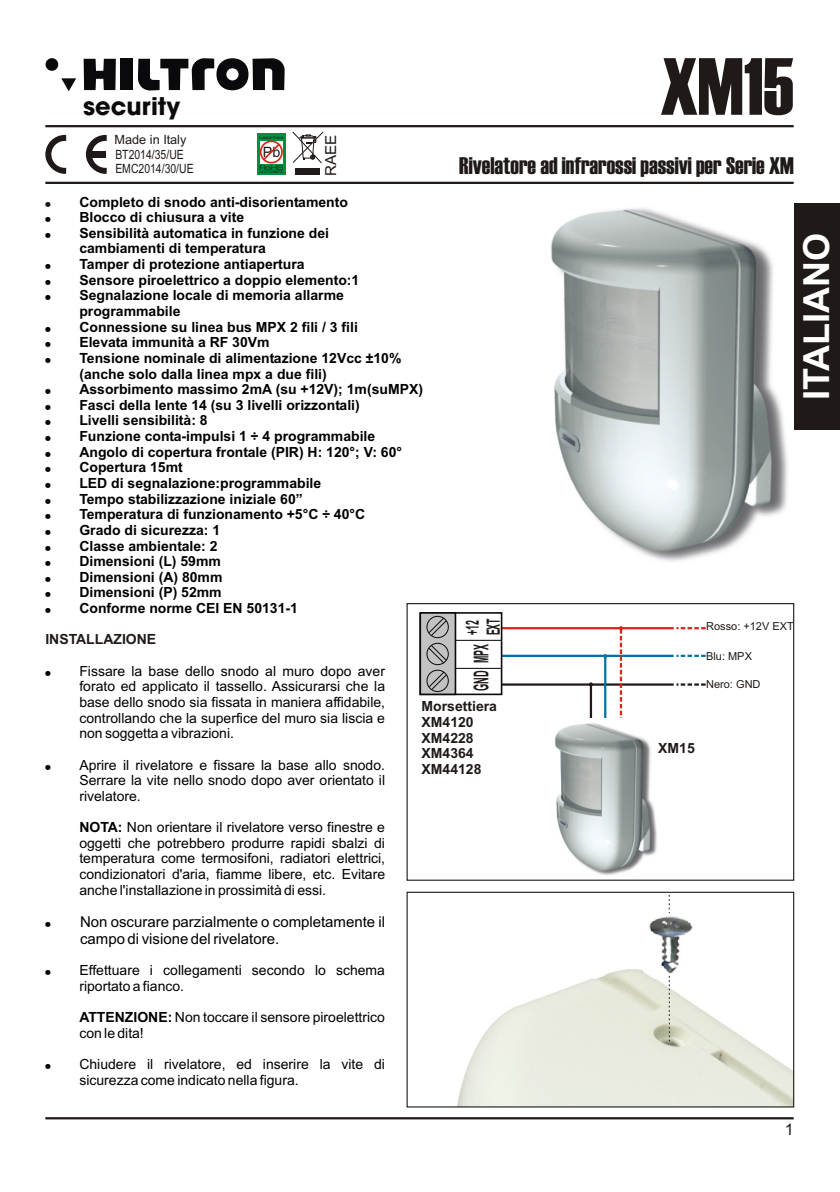
<style>
.page{position:relative;width:840px;height:1192px;background:#fff}
.page>*{position:absolute;margin:0;border:0;box-sizing:border-box;transform-origin:0 0}
.t1{font:80.8px "Haettenschweiler";color:#1f1a17}
.t2{font:700 36px "Arial";color:#fff}
.t3{font:700 24.2px "Avant Garde LT Medium";color:#0a0a0d}
.t4{font:24px "Haettenschweiler";color:#1f1a17}
.t5{font:700 20.4px "Arial Narrow";color:#1f1a17;scale:.55 1}
.t6{font:700 18.2px/20.8px "Arial Narrow";color:#1f1a17;scale:.59 1}
.t7{font:16px "Arial";color:#1f1a17}
.t8{font:15.2px "Arial";color:#1f1a17}
.t9{font:15px/16.8px "Arial";color:#000}
.t10{font:14.2px "Arial";color:#1f1a17}
.t11{font:700 14px/15.6px "Arial";color:#000}
.t12{font:14px/15.6px "Arial";color:#000;text-align:justify}
.t13{font:700 14px/15.6px "Arial";color:#1f1a17}
.t14{font:12.8px/14.4px "Arial Narrow";color:#1f1a17}
.t15{font:12.8px "Arial";color:#1f1a17}
.t16{font:11px "Arial";color:#1f1a17}
.t17{font:7.4px "Microgramma D Med Ext";color:#1f1a17}
.t18{font:4.6px "Microgramma D Med Ext";color:#1f1a17}
.s1{font-weight:700}
</style>
<div class="page">
<img style="left:551px;top:208px;width:237px;height:353px">
<img style="left:457px;top:969px;width:335px;height:137px">
<img style="left:644px;top:912px;width:52px;height:67px">
<svg style="left:669px;top:976px;width:1px;height:65px"></svg>
<hr style="left:45px;top:125px;width:749px;height:2px;background:#1f1a17">
<hr style="left:45px;top:182px;width:749px;height:2px;background:#1f1a17">
<hr style="left:45px;top:1117px;width:749px;height:2px;background:#1f1a17">
<div style="left:407px;top:603px;width:387px;height:278px;border:1px solid #1f1a17"></div>
<hr style="left:459px;top:655px;width:215px;height:2px;background:#0073a3">
<svg style="left:677px;top:655px;width:29px;height:2px"></svg>
<hr style="left:453px;top:683px;width:221px;height:3px;background:#1f1a17">
<svg style="left:677px;top:683px;width:29px;height:3px"></svg>
<hr style="left:471px;top:627px;width:203px;height:2px;background:#d9261c">
<svg style="left:677px;top:627px;width:29px;height:2px"></svg>
<hr style="left:590px;top:685px;width:2px;height:85px;background:#1f1a17">
<hr style="left:604px;top:656px;width:2px;height:114px;background:#0073a3">
<svg style="left:619px;top:626px;width:4px;height:92px"></svg>
<img style="left:555px;top:719px;width:102px;height:156px">
<div style="left:407px;top:892px;width:387px;height:216px;border:1px solid #1f1a17"></div>
<div style="left:794px;top:204px;width:46px;height:226px;background:#1f1a17"></div>
<div style="left:46px;top:58px;width:12px;height:13px;background:#0a0a0d;border-radius:50%"></div>
<svg style="left:61px;top:78px;width:15px;height:13px"></svg>
<svg style="left:84px;top:59px;width:32px;height:31px"></svg>
<div style="left:121px;top:59px;width:12px;height:31px;background:#0a0a0d"></div>
<svg style="left:138px;top:58px;width:147px;height:33px"></svg>
<div style="left:257px;top:133px;width:29px;height:42px;background:#009140"></div>
<div style="left:260px;top:141px;width:23px;height:22px;background:#fff"></div>
<div style="left:260px;top:140px;width:23px;height:24px;border:2px solid #d9261c;border-radius:50%"></div>
<svg style="left:261px;top:142px;width:20px;height:20px"></svg>
<svg style="left:292px;top:131px;width:32px;height:33px"></svg>
<div style="left:295px;top:169px;width:25px;height:6px;background:#1f1a17"></div>
<svg style="left:45px;top:135px;width:21px;height:39px"></svg>
<svg style="left:86px;top:135px;width:21px;height:39px"></svg>
<div style="left:419px;top:612px;width:83px;height:83px;background:#fff;border:2px solid #0a0a0d"></div>
<div style="left:419px;top:612px;width:37px;height:83px;background:#c2c2c2;border:2px solid #0a0a0d"></div>
<div style="left:426px;top:616px;width:23px;height:22px;border:1px solid #0a0a0d;border-radius:50%"></div>
<svg style="left:428px;top:617px;width:20px;height:20px"></svg>
<div style="left:426px;top:643px;width:23px;height:22px;border:1px solid #0a0a0d;border-radius:50%"></div>
<svg style="left:428px;top:644px;width:20px;height:20px"></svg>
<div style="left:426px;top:670px;width:23px;height:22px;border:1px solid #0a0a0d;border-radius:50%"></div>
<svg style="left:428px;top:671px;width:20px;height:20px"></svg>
<hr style="left:455px;top:668px;width:46px;height:1px;background:#000">
<hr style="left:455px;top:640px;width:46px;height:1px;background:#000">
<h3 class="t3" style="left:83px;top:97px;width:99px">security</h3>
<p class="t15" style="left:114px;top:135px;width:74px">Made in Italy</p>
<p class="t14" style="left:115px;top:148px;width:80px">BT2014/35/UE<br>EMC2014/30/UE</p>
<p class="t18" style="left:259px;top:135px;width:26px">Lead free</p>
<p class="t17" style="left:260px;top:164px;width:25px">RoHS</p>
<p class="t18" style="left:259px;top:170px;width:26px">compliant</p>
<p class="t10" style="left:263px;top:147px;width:19px">Pb</p>
<p class="t8" style="left:325px;top:176px;width:43px;rotate:-90deg">RAEE</p>
<p class="t11" style="left:79px;top:195px;width:345px">Completo di snodo anti-disorientamento<br>Blocco di chiusura a vite<br>Sensibilità automatica in funzione dei<br>cambiamenti di temperatura<br>Tamper di protezione antiapertura<br>Sensore piroelettrico a doppio elemento:1<br>Segnalazione locale di memoria allarme programmabile<br>Connessione su linea bus MPX 2 fili / 3 fili<br>Elevata immunità a RF 30Vm<br>Tensione nominale di alimentazione 12Vcc ±10% (anche solo dalla linea mpx a due fili)<br>Assorbimento massimo 2mA (su +12V); 1m(suMPX)<br>Fasci della lente 14 (su 3 livelli orizzontali)<br>Livelli sensibilità: 8<br>Funzione conta-impulsi 1 ÷ 4 programmabile Angolo di copertura frontale (PIR) H: 120°; V: 60° Copertura 15mt<br>LED di segnalazione:programmabile<br>Tempo stabilizzazione iniziale 60”<br>Temperatura di funzionamento +5°C ÷ 40°C<br>Grado di sicurezza: 1<br>Classe ambientale: 2<br>Dimensioni (L) 59mm<br>Dimensioni (A) 80mm<br>Dimensioni (P) 52mm<br>Conforme norme CEI EN 50131-1</p>
<h1 class="t1" style="left:661px;top:58px;width:135px">XM15</h1>
<h3 class="t4" style="left:459px;top:157px;width:336px">Rivelatore ad infrarossi passivi per Serie XM</h3>
<p class="t13" style="left:45px;top:633px;width:112px">INSTALLAZIONE</p>
<p class="t12" style="left:79px;top:664px;width:307px">Fissare la base dello snodo al muro dopo aver forato ed applicato il tassello. Assicurarsi che la base dello snodo sia fissata in maniera affidabile, controllando che la superfice del muro sia liscia e non soggetta a vibrazioni.</p>
<p class="t12" style="left:79px;top:758px;width:307px">Aprire il rivelatore e fissare la base allo snodo.<br>Serrare la vite nello snodo dopo aver orientato il rivelatore.</p>
<p class="t12" style="left:79px;top:821px;width:307px"><span class="s1">NOTA:</span> Non orientare il rivelatore verso finestre e oggetti che potrebbero produrre rapidi sbalzi di temperatura come termosifoni, radiatori elettrici, condizionatori d'aria, fiamme libere, etc. Evitare anche l'installazione in prossimità di essi.</p>
<p class="t9" style="left:80px;top:915px;width:307px">Non oscurare parzialmente o completamente il campo di visione del rivelatore.</p>
<p class="t12" style="left:79px;top:964px;width:307px">Effettuare i collegamenti secondo lo schema riportato a fianco.</p>
<p class="t12" style="left:79px;top:1011px;width:307px"><span class="s1">ATTENZIONE:</span> Non toccare il sensore piroelettrico con le dita!</p>
<p class="t12" style="left:79px;top:1057px;width:307px">Chiudere il rivelatore, ed inserire la vite di sicurezza come indicato nella figura.</p>
<h3 class="t6" style="left:461px;top:635px;width:30px;rotate:-90deg">+12<br>EXT</h3>
<h3 class="t5" style="left:466px;top:691px;width:86px;rotate:-90deg">GND MPX</h3>
<p class="t13" style="left:422px;top:700px;width:77px">Morsettiera<br>XM4120<br>XM4228<br>XM4364<br>XM44128</p>
<p class="t16" style="left:706px;top:622px;width:89px">Rosso: +12V EXT</p>
<p class="t16" style="left:706px;top:652px;width:47px">Blu: MPX</p>
<p class="t16" style="left:706px;top:680px;width:56px">Nero: GND</p>
<p class="t13" style="left:658px;top:741px;width:38px">XM15</p>
<h2 class="t2" style="left:803px;top:400px;width:169px;rotate:-90deg">ITALIANO</h2>
<p class="t7" style="left:785px;top:1124px;width:10px">1</p>
</div>
